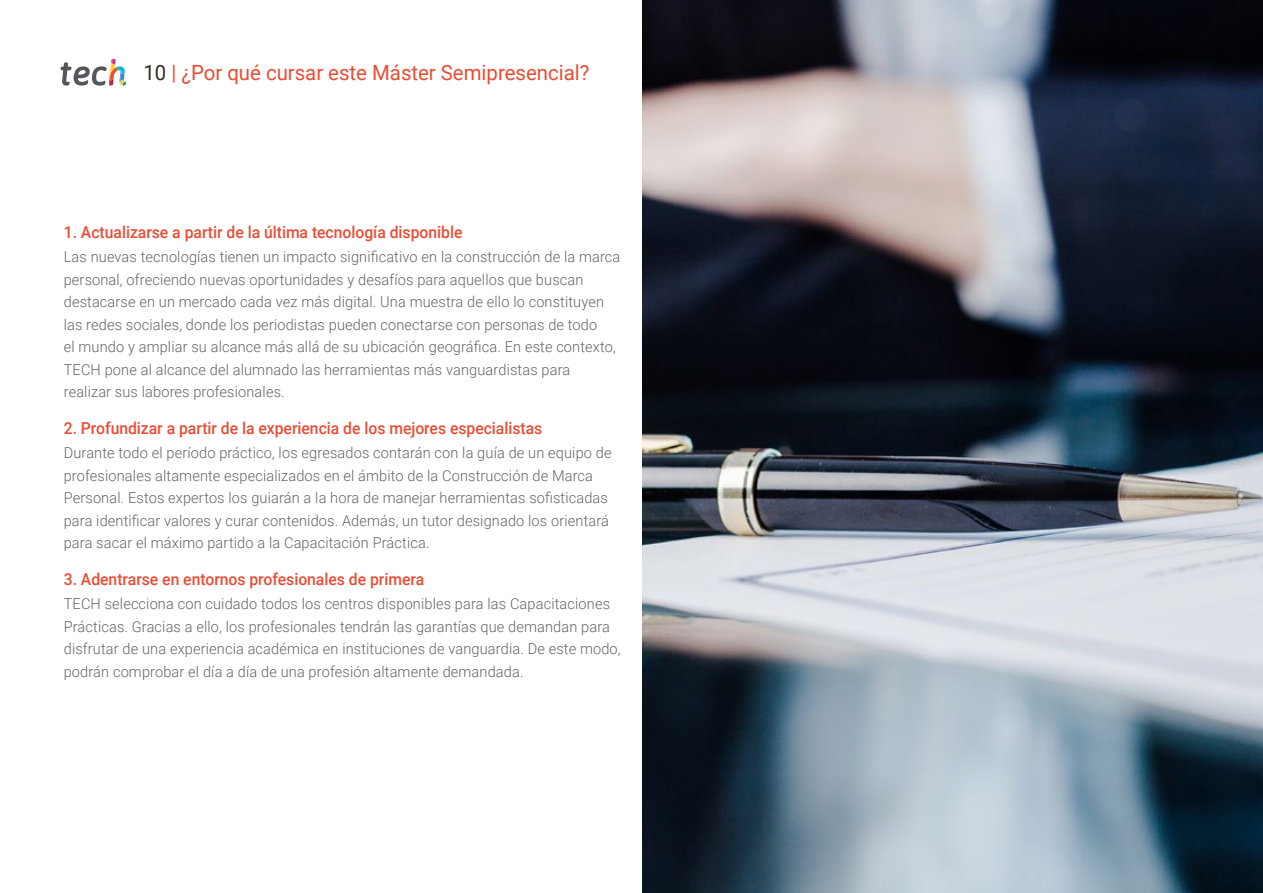
<style>
.page{position:relative;width:1263px;height:893px;background:#fff}
.page>*{position:absolute;margin:0;border:0;box-sizing:border-box;transform-origin:0 0}
.t1{font:21px "Roboto";color:#e94d35}
.t2{font:500 16.5px "Roboto";color:#e94d35;scale:.95 1}
.t3{font:300 15px/22.5px "Roboto";letter-spacing:.01em;color:#61646a}
.s1{color:#312e20}
</style>
<div class="page">
<img style="left:642px;top:0;width:621px;height:893px">
<svg style="left:61px;top:59px;width:65px;height:27px"></svg>
<h1 class="t1" style="left:144px;top:57px;width:447px"><span class="s1">10</span> | ¿Por qué cursar este Máster Semipresencial?</h1>
<p class="t2" style="left:64px;top:220px;width:421px">1. Actualizarse a partir de la última tecnología disponible</p>
<p class="t3" style="left:64px;top:245px;width:558px">Las nuevas tecnologías tienen un impacto significativo en la construcción de la marca personal, ofreciendo nuevas oportunidades y desafíos para aquellos que buscan destacarse en un mercado cada vez más digital. Una muestra de ello lo constituyen las redes sociales, donde los periodistas pueden conectarse con personas de todo<br>el mundo y ampliar su alcance más allá de su ubicación geográfica. En este contexto, TECH pone al alcance del alumnado las herramientas más vanguardistas para realizar sus labores profesionales.</p>
<p class="t2" style="left:64px;top:416px;width:505px">2. Profundizar a partir de la experiencia de los mejores especialistas</p>
<p class="t3" style="left:64px;top:441px;width:549px">Durante todo el período práctico, los egresados contarán con la guía de un equipo de profesionales altamente especializados en el ámbito de la Construcción de Marca Personal. Estos expertos los guiarán a la hora de manejar herramientas sofisticadas para identificar valores y curar contenidos. Además, un tutor designado los orientará para sacar el máximo partido a la Capacitación Práctica.</p>
<p class="t2" style="left:64px;top:567px;width:381px">3. Adentrarse en entornos profesionales de primera</p>
<p class="t3" style="left:64px;top:592px;width:558px">TECH selecciona con cuidado todos los centros disponibles para las Capacitaciones Prácticas. Gracias a ello, los profesionales tendrán las garantías que demandan para disfrutar de una experiencia académica en instituciones de vanguardia. De este modo, podrán comprobar el día a día de una profesión altamente demandada.</p>
</div>
